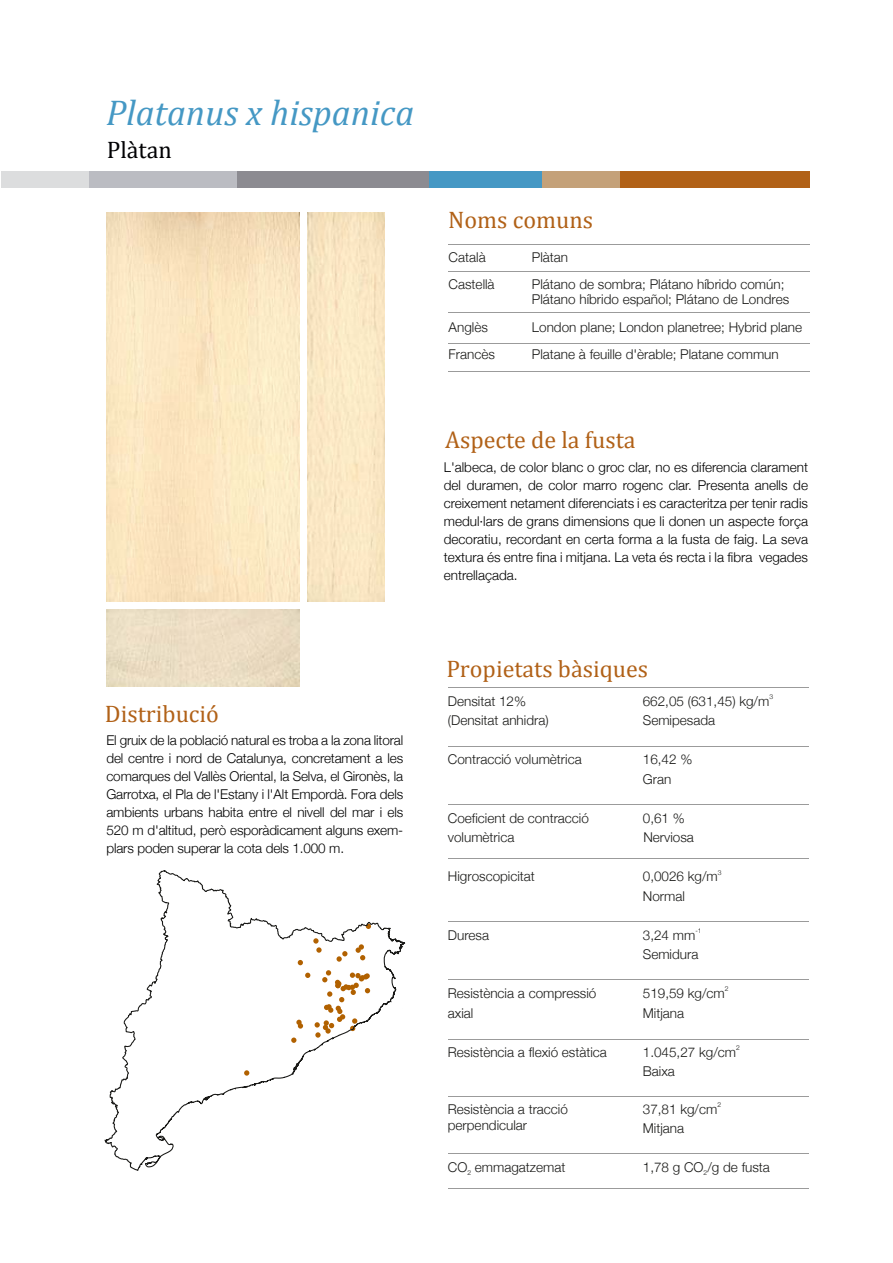
<style>
.page{position:relative;width:893px;height:1263px;background:#fff}
.page>*{position:absolute;margin:0;border:0;box-sizing:border-box;transform-origin:0 0}
.t1{font:italic 36px "Cambria";color:#4598c4}
.t2{font:24px "Cambria";color:#b16117}
.t3{font:24px "Cambria";color:#000003}
.t4{font:300 13.5px/18px "Helvetica Neue";letter-spacing:-.01em;color:#000;text-align:justify}
.t5{font:300 13.5px/19.5px "Helvetica Neue";color:#1a1a18}
.t6{font:300 6.75px "Helvetica Neue";color:#1a1a18}
</style>
<div class="page">
<div style="left:1px;top:171px;width:88px;height:16px;background:#dcddde"></div>
<div style="left:429px;top:171px;width:113px;height:16px;background:#4598c4"></div>
<div style="left:237px;top:171px;width:192px;height:16px;background:#8c8b91"></div>
<div style="left:542px;top:171px;width:78px;height:16px;background:#c4a179"></div>
<div style="left:620px;top:171px;width:190px;height:16px;background:#b16117"></div>
<div style="left:89px;top:171px;width:148px;height:16px;background:#bbbcc2"></div>
<hr style="left:448px;top:271px;width:362px;height:1px;background:#9b9b9b">
<hr style="left:448px;top:244px;width:362px;height:1px;background:#9b9b9b">
<hr style="left:448px;top:312px;width:362px;height:1px;background:#9b9b9b">
<hr style="left:448px;top:343px;width:362px;height:1px;background:#9b9b9b">
<hr style="left:448px;top:371px;width:362px;height:1px;background:#9b9b9b">
<hr style="left:448px;top:687px;width:361px;height:1px;background:#9b9b9b">
<hr style="left:448px;top:746px;width:361px;height:1px;background:#9b9b9b">
<hr style="left:448px;top:804px;width:361px;height:1px;background:#9b9b9b">
<hr style="left:448px;top:858px;width:361px;height:1px;background:#9b9b9b">
<hr style="left:448px;top:921px;width:361px;height:1px;background:#9b9b9b">
<hr style="left:448px;top:979px;width:361px;height:1px;background:#9b9b9b">
<hr style="left:448px;top:1039px;width:361px;height:1px;background:#9b9b9b">
<hr style="left:448px;top:1153px;width:361px;height:1px;background:#9b9b9b">
<hr style="left:448px;top:1188px;width:361px;height:1px;background:#9b9b9b">
<hr style="left:448px;top:1096px;width:361px;height:1px;background:#9b9b9b">
<svg style="left:104px;top:870px;width:302px;height:301px"></svg>
<img style="left:106px;top:212px;width:193px;height:389px">
<img style="left:106px;top:609px;width:193px;height:78px">
<img style="left:308px;top:212px;width:77px;height:389px">
<p class="t1" style="left:106px;top:88px;width:310px">Platanus x hispanica</p>
<p class="t3" style="left:107px;top:135px;width:67px">Plàtan</p>
<p class="t2" style="left:105px;top:699px;width:115px">Distribució</p>
<p class="t4" style="left:106px;top:730px;width:298px">El gruix de la població natural es troba a la zona litoral del centre i nord de Catalunya, concretament a les comarques del Vallès Oriental, la Selva, el Gironès, la Garrotxa, el Pla de l'Estany i l'Alt Empordà. Fora dels ambients urbans habita entre el nivell del mar i els 520 m d'altitud, però esporàdicament alguns exem&shy;plars poden superar la cota dels 1.000 m.</p>
<p class="t2" style="left:448px;top:206px;width:146px">Noms comuns</p>
<p class="t5" style="left:449px;top:242px;width:48px;line-height:27px">Català<br>Castellà</p>
<p class="t5" style="left:449px;top:312px;width:48px;line-height:27px">Anglès<br>Francès</p>
<p class="t5" style="left:532px;top:242px;width:254px;line-height:26.8px">Plàtan<br>Plátano de sombra; Plátano híbrido común;</p>
<p class="t5" style="left:532px;top:285px;width:272px;line-height:27px">Plátano híbrido español; Plátano de Londres<br>London plane; London planetree; Hybrid plane<br>Platane à feuille d èrable; Platane commun</p>
<p class="t5" style="left:633px;top:343px;width:5px">'</p>
<p class="t2" style="left:445px;top:426px;width:192px">Aspecte de la fusta</p>
<p class="t4" style="left:444px;top:457px;width:366px">L'albeca, de color blanc o groc clar, no es diferencia clarament del duramen, de color marro rogenc clar. Presenta anells de creixement netament diferenciats i es caracteritza per tenir radis medul·lars de grans dimensions que li donen un aspecte força decoratiu, recordant en certa forma a la fusta de faig. La seva textura és entre fina i mitjana. La veta és recta i la fibra vegades entrellaçada.</p>
<p class="t2" style="left:446px;top:654px;width:203px">Propietats bàsiques</p>
<p class="t5" style="left:448px;top:690px;width:102px">Densitat 12% (Densitat anhidra)</p>
<p class="t5" style="left:448px;top:749px;width:135px">Contracció volumètrica</p>
<p class="t5" style="left:448px;top:807px;width:143px">Coeficient de contracció volumètrica</p>
<p class="t5" style="left:448px;top:866px;width:89px">Higroscopicitat</p>
<p class="t5" style="left:448px;top:924px;width:43px">Duresa</p>
<p class="t5" style="left:448px;top:983px;width:150px">Resistència a compressió axial</p>
<p class="t5" style="left:448px;top:1041px;width:161px">Resistència a flexió estàtica</p>
<p class="t6" style="left:769px;top:691px;width:5px">3</p>
<p class="t5" style="left:643px;top:690px;width:128px">662,05 (631,45) kg/m<br>Semipesada</p>
<p class="t5" style="left:643px;top:749px;width:51px">16,42 %<br>Gran</p>
<p class="t5" style="left:643px;top:807px;width:53px">0,61 %<br>Nerviosa</p>
<p class="t6" style="left:718px;top:867px;width:5px">3</p>
<p class="t5" style="left:643px;top:866px;width:77px">0,0026 kg/m<br>Normal</p>
<p class="t6" style="left:695px;top:925px;width:8px">-1</p>
<p class="t5" style="left:643px;top:924px;width:57px">3,24 mm<br>Semidura</p>
<p class="t6" style="left:725px;top:984px;width:5px">2</p>
<p class="t5" style="left:643px;top:983px;width:84px">519,59 kg/cm<br>Mitjana</p>
<p class="t6" style="left:736px;top:1042px;width:5px">2</p>
<p class="t5" style="left:643px;top:1041px;width:95px">1.045,27 kg/cm<br>Baixa</p>
<p class="t5" style="left:448px;top:1100px;width:122px;line-height:15.9px">Resistència a tracció perpendicular</p>
<p class="t6" style="left:717px;top:1099px;width:5px">2</p>
<p class="t5" style="left:643px;top:1098px;width:76px">37,81 kg/cm<br>Mitjana</p>
<p class="t5" style="left:448px;top:1157px;width:119px">CO emmagatzemat</p>
<p class="t6" style="left:467px;top:1167px;width:5px">2</p>
<p class="t5" style="left:643px;top:1157px;width:129px">1,78 g CO /g de fusta</p>
<p class="t6" style="left:704px;top:1167px;width:5px">2</p>
</div>
